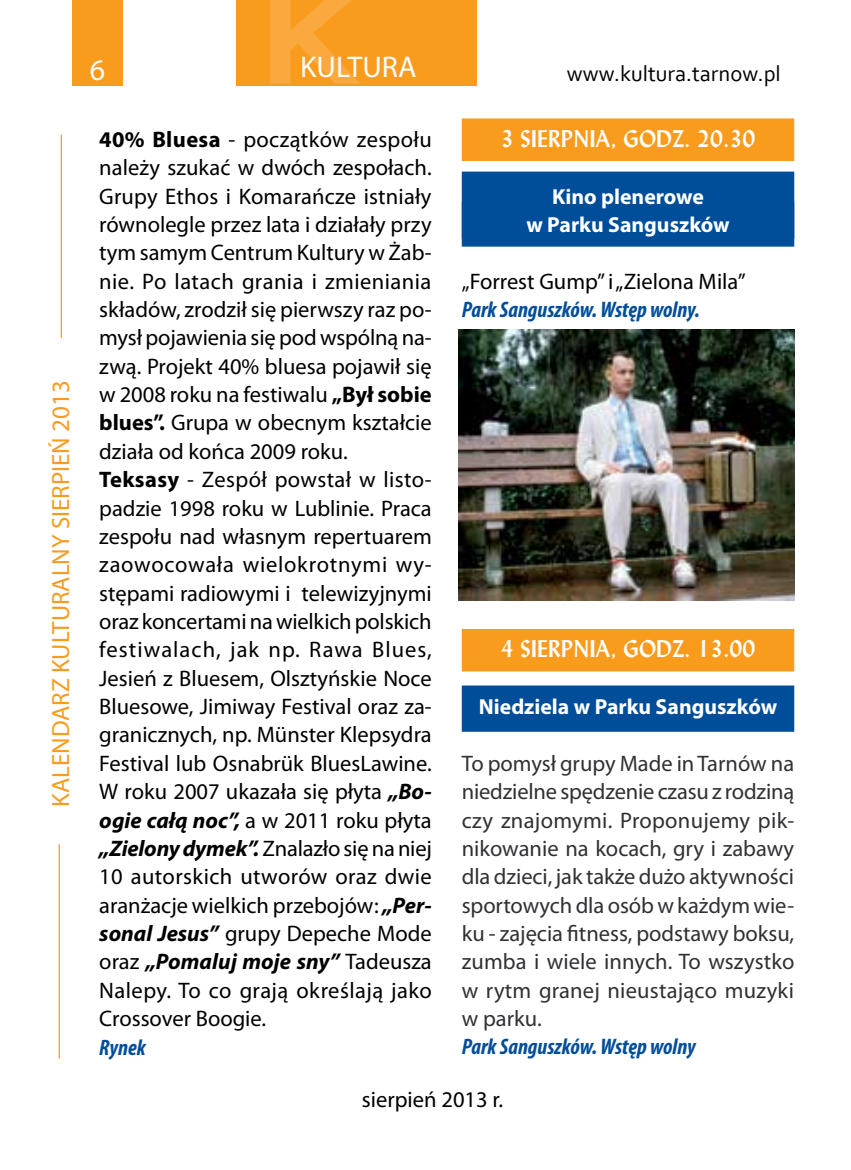
<style>
.page{position:relative;width:851px;height:1170px;background:#fff}
.page>*{position:absolute;margin:0;border:0;box-sizing:border-box;transform-origin:0 0}
.t1{font:30px "Myriad Pro";color:#fff}
.t2{font:25px "Myriad Pro";color:#f99b1c}
.t3{font:22.5px/28.2px "Myriad Pro";color:#000}
.t4{font:22.5px/28.2px "Myriad Pro";letter-spacing:.01em;color:#303134;text-align:justify}
.t5{font:italic 700 condensed 22.5px "Myriad Pro";color:#004e9a}
.t6{font:700 22.5px "Lydian PL";color:#fff}
.t7{font:22.5px "Corbel";color:#000}
.t8{font:700 21.75px/28.2px "Myriad Pro";color:#fff;text-align:center}
.s1{font-weight:700}
.s2{font-weight:700;font-style:italic}
</style>
<div class="page">
<div style="left:72px;top:0;width:51px;height:85px;background:#f99b1c"></div>
<div style="left:236px;top:0;width:240px;height:85px;background:#f99b1c"></div>
<svg style="left:267px;top:0;width:164px;height:86px"></svg>
<hr style="left:61px;top:135px;width:1px;height:203px;background:#f99b1c">
<hr style="left:59px;top:844px;width:1px;height:214px;background:#f99b1c">
<div style="left:461px;top:118px;width:333px;height:43px;background:#f99b1c"></div>
<div style="left:461px;top:171px;width:333px;height:75px;background:#004e9a"></div>
<div style="left:461px;top:629px;width:333px;height:42px;background:#f99b1c"></div>
<div style="left:461px;top:685px;width:333px;height:46px;background:#004e9a"></div>
<img style="left:459px;top:329px;width:335px;height:271px">
<p class="t2" style="left:45px;top:807px;width:428px;rotate:-90deg">KALENDARZ KULTURALNY SIERPIEŃ 2013</p>
<h1 class="t1" style="left:90px;top:51px;width:17px">6</h1>
<h1 class="t1" style="left:300px;top:48px;width:118px">KULTURA</h1>
<p class="t7" style="left:566px;top:59px;width:215px">www.kultura.tarnow.pl</p>
<p class="t3" style="left:99px;top:125px;width:334px"><span class="s1">40% Bluesa</span> - początków zespołu należy szukać w dwóch zespołach.<br>Grupy Ethos i Komarańcze istniały równolegle przez lata i działały przy tym samym Centrum Kultury w Żab&shy;nie. Po latach grania i zmieniania składów, zrodził się pierwszy raz po&shy;mysł pojawienia się pod wspólną na&shy;zwą. Projekt 40% bluesa pojawił się w 2008 roku na festiwalu <span class="s1">„Był sobie blues”.</span> Grupa w obecnym kształcie działa od końca 2009 roku.<br><span class="s1">Teksasy</span> - Zespół powstał w listo&shy;padzie 1998 roku w Lublinie. Praca zespołu nad własnym repertuarem zaowocowała wielokrotnymi wy&shy;stępami radiowymi i telewizyjnymi oraz koncertami na wielkich polskich festiwalach, jak np. Rawa Blues, Jesień z Bluesem, Olsztyńskie Noce Bluesowe, Jimiway Festival oraz za&shy;granicznych, np. Münster Klepsydra Festival lub Osnabrük BluesLawine.<br>W roku 2007 ukazała się płyta <span class="s2">„Bo&shy;ogie całą noc”,</span> a w 2011 roku płyta <span class="s2">„Zielony dymek”.</span> Znalazło się na niej 10 autorskich utworów oraz dwie aranżacje wielkich przebojów: <span class="s2">„Per&shy;sonal Jesus”</span> grupy Depeche Mode oraz <span class="s2">„Pomaluj moje sny”</span> Tadeusza Nalepy. To co grają określają jako Crossover Boogie.</p>
<p class="t5" style="left:99px;top:1032px;width:48px">Rynek</p>
<p class="t6" style="left:500px;top:124px;width:256px">3 SIERPNIA, GODZ. 20.30</p>
<p class="t8" style="left:526px;top:181px;width:205px">Kino plenerowe<br>w Parku Sanguszków</p>
<p class="t3" style="left:461px;top:266px;width:285px">„Forrest Gump” i „Zielona Mila”</p>
<p class="t5" style="left:461px;top:295px;width:239px">Park Sanguszków. Wstęp wolny.</p>
<p class="t6" style="left:500px;top:634px;width:256px">4 SIERPNIA, GODZ. 13.00</p>
<p class="t8" style="left:478px;top:691px;width:300px">Niedziela w Parku Sanguszków</p>
<p class="t4" style="left:461px;top:748px;width:334px">To pomysł grupy Made in Tarnów na niedzielne spędzenie czasu z rodziną czy znajomymi. Proponujemy pik&shy;nikowanie na kocach, gry i zabawy dla dzieci, jak także dużo aktywności sportowych dla osób w każdym wie&shy;ku - zajęcia fitness, podstawy boksu, zumba i wiele innych. To wszystko w rytm granej nieustająco muzyki w parku.</p>
<p class="t5" style="left:461px;top:1032px;width:235px">Park Sanguszków. Wstęp wolny</p>
<p class="t3" style="left:362px;top:1085px;width:143px">sierpień 2013 r.</p>
</div>
